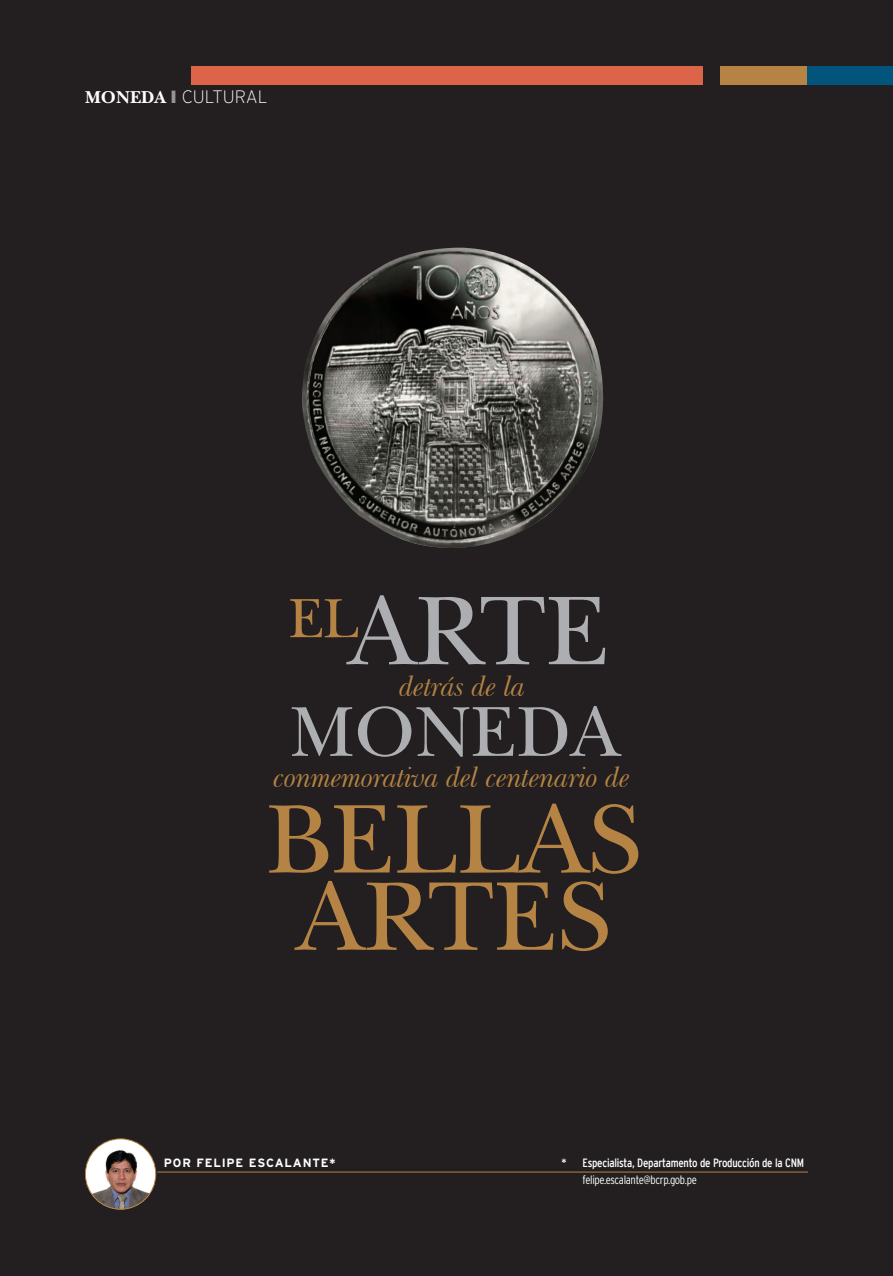
<style>
.page{position:relative;width:893px;height:1276px;background:#231f20}
.page>*{position:absolute;margin:0;border:0;box-sizing:border-box;transform-origin:0 0}
.t1{font:101.85px "New Baskerville";color:#b58343}
.t2{font:101.85px "New Baskerville";color:#adaeb2}
.t3{font:73.65px "New Baskerville";color:#adaeb2}
.t4{font:57.6px "New Baskerville";color:#b58343}
.t5{font:italic 28.65px "Baskerville BT";letter-spacing:-.02em;color:#b58343}
.t6{font:200 18px "Interstate";color:#fff}
.t7{font:condensed 12px/16.5px "Interstate Plus";letter-spacing:-.02em;color:#fff}
.t8{font:700 12px "Interstate";letter-spacing:.07em;color:#fff}
.s1{font-family:"New Baskerville Bold SC";font-weight:400}
.s2{color:#939598}
.s3{font-family:"Interstate";font-weight:300}
</style>
<div class="page">
<div style="left:191px;top:67px;width:511px;height:18px;background:#dc6549"></div>
<div style="left:721px;top:67px;width:87px;height:18px;background:#b58343"></div>
<div style="left:808px;top:67px;width:85px;height:18px;background:#01547b"></div>
<hr style="left:157px;top:1171px;width:651px;height:1px;background:#b58343">
<svg style="left:85px;top:1139px;width:71px;height:70px"></svg>
<img style="left:91px;top:1145px;width:59px;height:64px">
<div style="left:85px;top:1138px;width:71px;height:71px;border:1px solid #b58343;border-radius:50%"></div>
<img style="left:302px;top:248px;width:302px;height:300px">
<p class="t6" style="left:85px;top:87px;width:184px"><span class="s1">MONEDA</span> <span class="s2">❙</span> CULTURAL</p>
<p class="t2" style="left:349px;top:572px;width:262px">ARTE</p>
<p class="t4" style="left:289px;top:585px;width:72px">EL</p>
<p class="t5" style="left:400px;top:669px;width:127px">detrás de la</p>
<p class="t3" style="left:290px;top:689px;width:332px">MONEDA</p>
<p class="t5" style="left:274px;top:759px;width:358px">conmemorativa del centenario de</p>
<p class="t1" style="left:266px;top:780px;width:376px">BELLAS</p>
<p class="t1" style="left:297px;top:857px;width:315px">ARTES</p>
<p class="t8" style="left:164px;top:1156px;width:173px">POR FELIPE ESCALANTE*</p>
<p class="t7" style="left:583px;top:1154px;width:223px;text-indent:-21px">* Especialista, Departamento de Producción de la CNM <span class="s3">felipe.escalante@bcrp.gob.pe</span></p>
</div>
